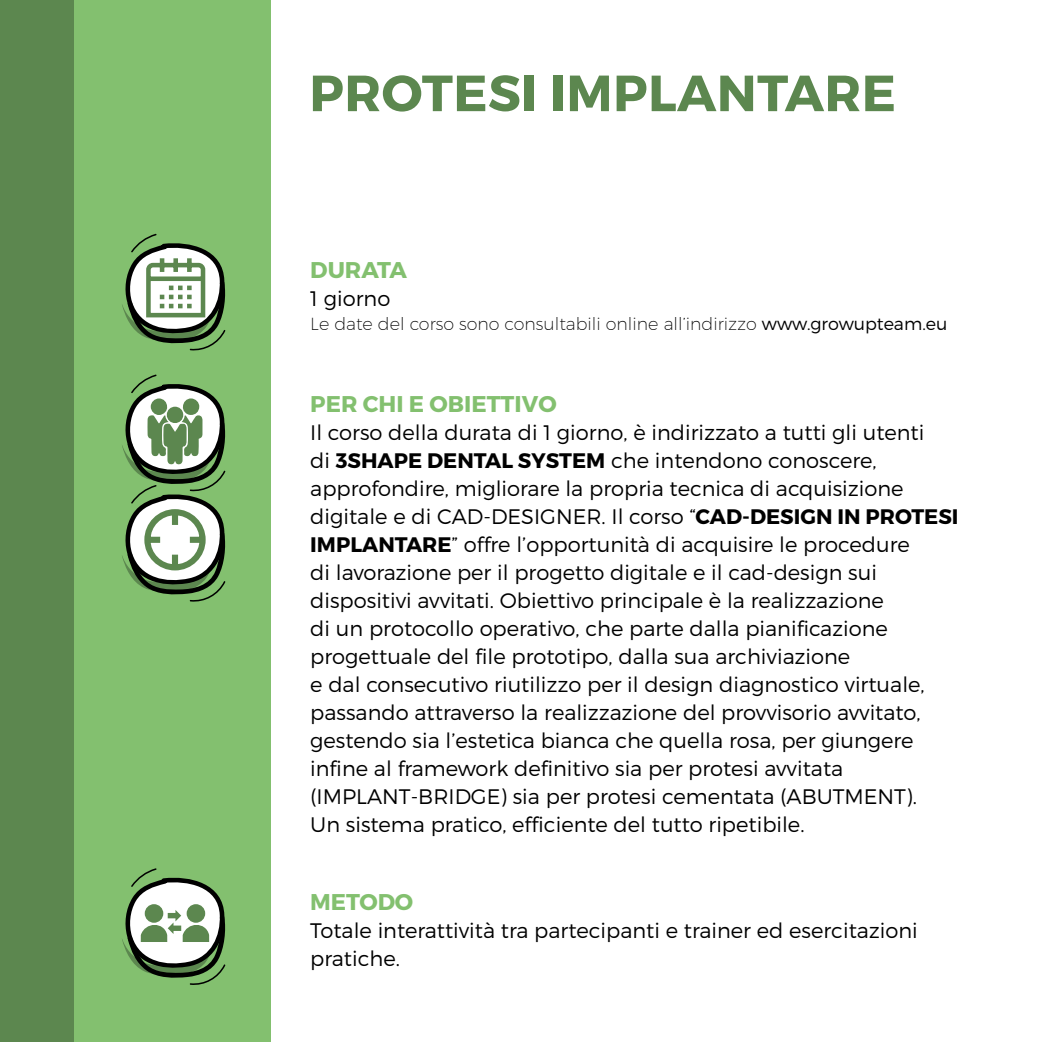
<style>
.page{position:relative;width:1042px;height:1042px;background:#fff}
.page>*{position:absolute;margin:0;border:0;box-sizing:border-box;transform-origin:0 0}
.t1{font:700 50.75px "Montserrat";letter-spacing:.01em;color:#5c874f}
.t2{font:700 22.75px "Montserrat";color:#83c06f}
.t3{font:300 21px/28px "Montserrat";color:#000}
.t4{font:200 17.5px "Montserrat";color:#000}
.s1{font-weight:300}
.s2{font-weight:700}
</style>
<div class="page">
<div style="left:0;top:0;width:270px;height:1042px;background:#5c874f"></div>
<div style="left:74px;top:0;width:196px;height:1042px;background:#83c06f"></div>
<svg style="left:122px;top:234px;width:104px;height:117px"></svg>
<svg style="left:122px;top:868px;width:104px;height:117px"></svg>
<svg style="left:122px;top:374px;width:104px;height:228px"></svg>
<h1 class="t1" style="left:309px;top:62px;width:588px">PROTESI IMPLANTARE</h1>
<p class="t2" style="left:310px;top:255px;width:98px">DURATA</p>
<p class="t3" style="left:310px;top:284px;width:82px">1 giorno</p>
<p class="t4" style="left:310px;top:313px;width:639px">Le date del corso sono consultabili online all’indirizzo <span class="s1">www.growupteam.eu</span></p>
<p class="t2" style="left:310px;top:390px;width:248px">PER CHI E OBIETTIVO</p>
<p class="t3" style="left:310px;top:418px;width:650px">Il corso della durata di 1 giorno, è indirizzato a tutti gli utenti<br>di <span class="s2">3SHAPE DENTAL SYSTEM</span> che intendono conoscere, approfondire, migliorare la propria tecnica di acquisizione digitale e di CAD-DESIGNER. Il corso “<span class="s2">CAD-DESIGN IN PROTESI IMPLANTARE</span>” offre l’opportunità di acquisire le procedure<br>di lavorazione per il progetto digitale e il cad-design sui dispositivi avvitati. Obiettivo principale è la realizzazione<br>di un protocollo operativo, che parte dalla pianificazione progettuale del file prototipo, dalla sua archiviazione<br>e dal consecutivo riutilizzo per il design diagnostico virtuale, passando attraverso la realizzazione del provvisorio avvitato, gestendo sia l’estetica bianca che quella rosa, per giungere infine al framework definitivo sia per protesi avvitata (IMPLANT-BRIDGE) sia per protesi cementata (ABUTMENT).<br>Un sistema pratico, efficiente del tutto ripetibile.</p>
<p class="t2" style="left:310px;top:887px;width:104px">METODO</p>
<p class="t3" style="left:310px;top:916px;width:609px">Totale interattività tra partecipanti e trainer ed esercitazioni pratiche.</p>
</div>
